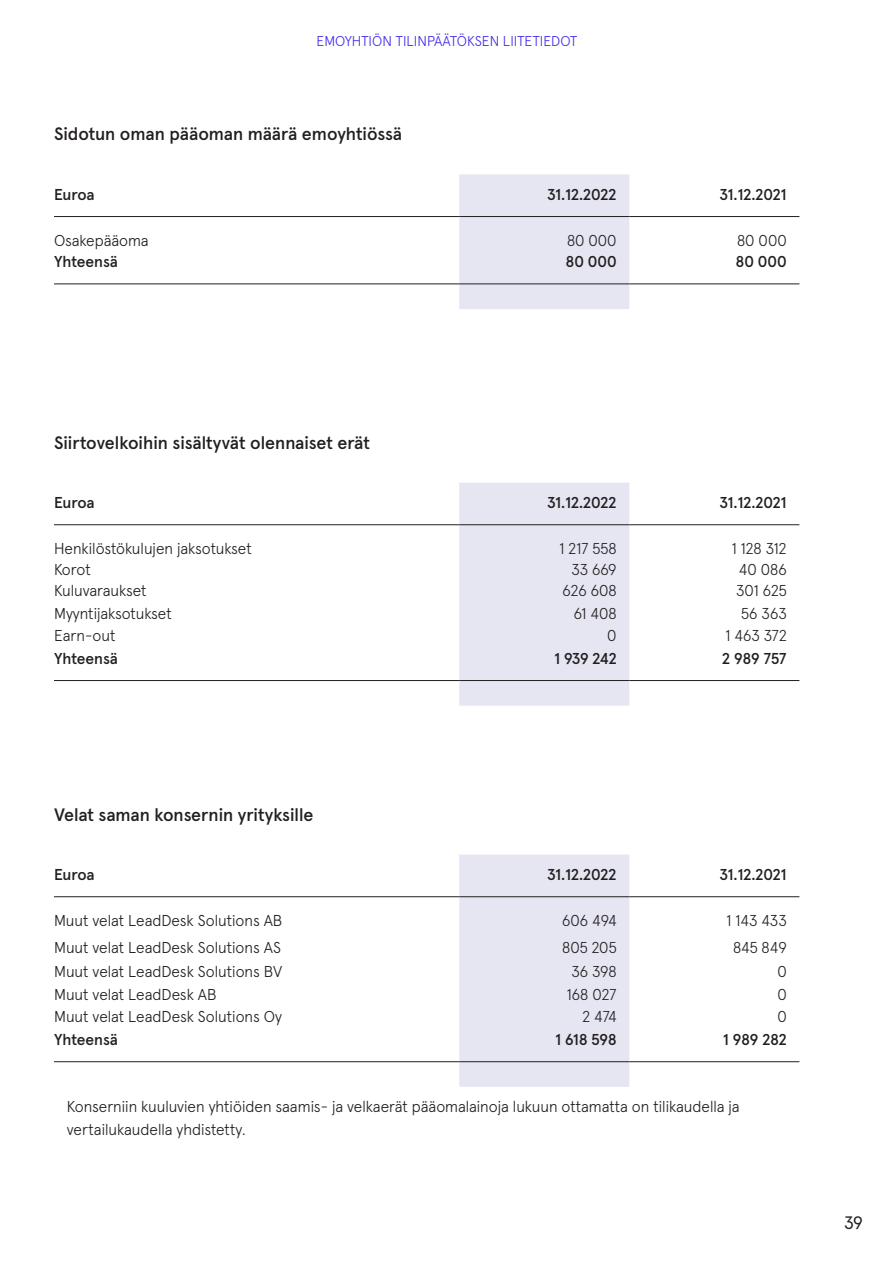
<style>
.page{position:relative;width:893px;height:1263px;background:#fff}
.page>*{position:absolute;margin:0;border:0;box-sizing:border-box;transform-origin:0 0}
.t1{font:500 18px "Apercu Pro";color:#231f20}
.t2{font:18px "Apercu Pro";color:#231f20}
.t3{font:300 15.75px/22.5px "Apercu Pro";color:#231f20}
.t4{font:500 15.75px "Apercu Pro";color:#231f20}
.t5{font:300 14.25px "Apercu Pro";color:#432eea}
</style>
<div class="page">
<div style="left:459px;top:174px;width:170px;height:135px;background:#e6e6f2"></div>
<hr style="left:54px;top:283px;width:405px;height:1px;background:#231f20">
<hr style="left:459px;top:283px;width:170px;height:1px;background:#231f20">
<hr style="left:629px;top:283px;width:170px;height:1px;background:#231f20">
<hr style="left:54px;top:216px;width:405px;height:1px;background:#231f20">
<hr style="left:459px;top:216px;width:170px;height:1px;background:#231f20">
<hr style="left:629px;top:216px;width:170px;height:1px;background:#231f20">
<div style="left:459px;top:483px;width:170px;height:223px;background:#e6e6f2"></div>
<hr style="left:54px;top:524px;width:405px;height:1px;background:#231f20">
<hr style="left:459px;top:524px;width:170px;height:1px;background:#231f20">
<hr style="left:629px;top:524px;width:170px;height:1px;background:#231f20">
<hr style="left:54px;top:680px;width:405px;height:1px;background:#231f20">
<hr style="left:459px;top:680px;width:170px;height:1px;background:#231f20">
<hr style="left:629px;top:680px;width:170px;height:1px;background:#231f20">
<div style="left:459px;top:854px;width:170px;height:233px;background:#e6e6f2"></div>
<hr style="left:54px;top:896px;width:405px;height:1px;background:#231f20">
<hr style="left:459px;top:896px;width:170px;height:1px;background:#231f20">
<hr style="left:629px;top:896px;width:170px;height:1px;background:#231f20">
<hr style="left:54px;top:1061px;width:405px;height:1px;background:#231f20">
<hr style="left:459px;top:1061px;width:170px;height:1px;background:#231f20">
<hr style="left:629px;top:1061px;width:170px;height:1px;background:#231f20">
<p class="t5" style="left:317px;top:30px;width:263px">Emoyhtiön tilinpäätöksen liitetiedot</p>
<p class="t1" style="left:54px;top:120px;width:350px">Sidotun oman pääoman määrä emoyhtiössä</p>
<p class="t4" style="left:54px;top:182px;width:42px">Euroa</p>
<p class="t4" style="left:547px;top:182px;width:71px">31.12.2022</p>
<p class="t4" style="left:719px;top:182px;width:69px">31.12.2021</p>
<p class="t3" style="left:54px;top:228px;width:96px">Osakepääoma</p>
<p class="t3" style="left:567px;top:228px;width:51px">80 000</p>
<p class="t3" style="left:737px;top:228px;width:51px">80 000</p>
<p class="t4" style="left:54px;top:249px;width:65px">Yhteensä</p>
<p class="t4" style="left:566px;top:249px;width:52px">80 000</p>
<p class="t4" style="left:736px;top:249px;width:52px">80 000</p>
<p class="t1" style="left:54px;top:428px;width:318px">Siirtovelkoihin sisältyvät olennaiset erät</p>
<p class="t4" style="left:54px;top:490px;width:42px">Euroa</p>
<p class="t4" style="left:547px;top:490px;width:71px">31.12.2022</p>
<p class="t4" style="left:719px;top:490px;width:69px">31.12.2021</p>
<p class="t3" style="left:54px;top:536px;width:199px">H enkilöstökulujen jaksotukset</p>
<p class="t3" style="left:560px;top:536px;width:59px">1 217 558</p>
<p class="t3" style="left:732px;top:536px;width:56px">1 128 312</p>
<p class="t3" style="left:54px;top:557px;width:38px">Korot</p>
<p class="t3" style="left:571px;top:557px;width:47px">33 669</p>
<p class="t3" style="left:739px;top:557px;width:49px">40 086</p>
<p class="t3" style="left:54px;top:578px;width:94px">Kuluvaraukset</p>
<p class="t3" style="left:562px;top:578px;width:56px">626 608</p>
<p class="t3" style="left:736px;top:578px;width:52px">301 625</p>
<p class="t3" style="left:54px;top:600px;width:119px">Myyntijaksotukset</p>
<p class="t3" style="left:574px;top:600px;width:44px">61 408</p>
<p class="t3" style="left:741px;top:600px;width:47px">56 363</p>
<p class="t3" style="left:54px;top:623px;width:63px">Earn-out</p>
<p class="t3" style="left:607px;top:623px;width:11px">0</p>
<p class="t3" style="left:725px;top:623px;width:63px">1 463 372</p>
<p class="t4" style="left:54px;top:646px;width:65px">Yhteensä</p>
<p class="t4" style="left:554px;top:646px;width:64px">1 939 242</p>
<p class="t4" style="left:722px;top:646px;width:66px">2 989 757</p>
<p class="t1" style="left:54px;top:800px;width:261px">Velat saman konsernin yrityksille</p>
<p class="t4" style="left:54px;top:862px;width:42px">Euroa</p>
<p class="t4" style="left:547px;top:862px;width:71px">31.12.2022</p>
<p class="t4" style="left:719px;top:862px;width:69px">31.12.2021</p>
<p class="t3" style="left:54px;top:908px;width:230px">M uut velat LeadDesk Solutions AB</p>
<p class="t3" style="left:562px;top:908px;width:56px">606 494</p>
<p class="t3" style="left:726px;top:908px;width:62px">1 143 433</p>
<p class="t3" style="left:54px;top:935px;width:229px">M uut velat LeadDesk Solutions AS</p>
<p class="t3" style="left:562px;top:935px;width:56px">805 205</p>
<p class="t3" style="left:733px;top:935px;width:55px">845 849</p>
<p class="t3" style="left:54px;top:959px;width:230px">M uut velat LeadDesk Solutions BV</p>
<p class="t3" style="left:571px;top:959px;width:47px">36 398</p>
<p class="t3" style="left:777px;top:959px;width:11px">0</p>
<p class="t3" style="left:54px;top:982px;width:164px">M uut velat LeadDesk AB</p>
<p class="t3" style="left:567px;top:982px;width:51px">168 027</p>
<p class="t3" style="left:777px;top:982px;width:11px">0</p>
<p class="t3" style="left:54px;top:1004px;width:230px">M uut velat LeadDesk Solutions Oy</p>
<p class="t3" style="left:582px;top:1004px;width:36px">2 474</p>
<p class="t3" style="left:777px;top:1004px;width:11px">0</p>
<p class="t4" style="left:54px;top:1027px;width:65px">Yhteensä</p>
<p class="t4" style="left:555px;top:1027px;width:63px">1 618 598</p>
<p class="t4" style="left:723px;top:1027px;width:65px">1 989 282</p>
<p class="t3" style="left:67px;top:1094px;width:674px">Konserniin kuuluvien yhtiöiden saamis- ja velkaerät pääomalainoja lukuun ottamatta on tilikaudella ja vertailukaudella yhdistetty.</p>
<p class="t2" style="left:844px;top:1209px;width:20px">39</p>
</div>
